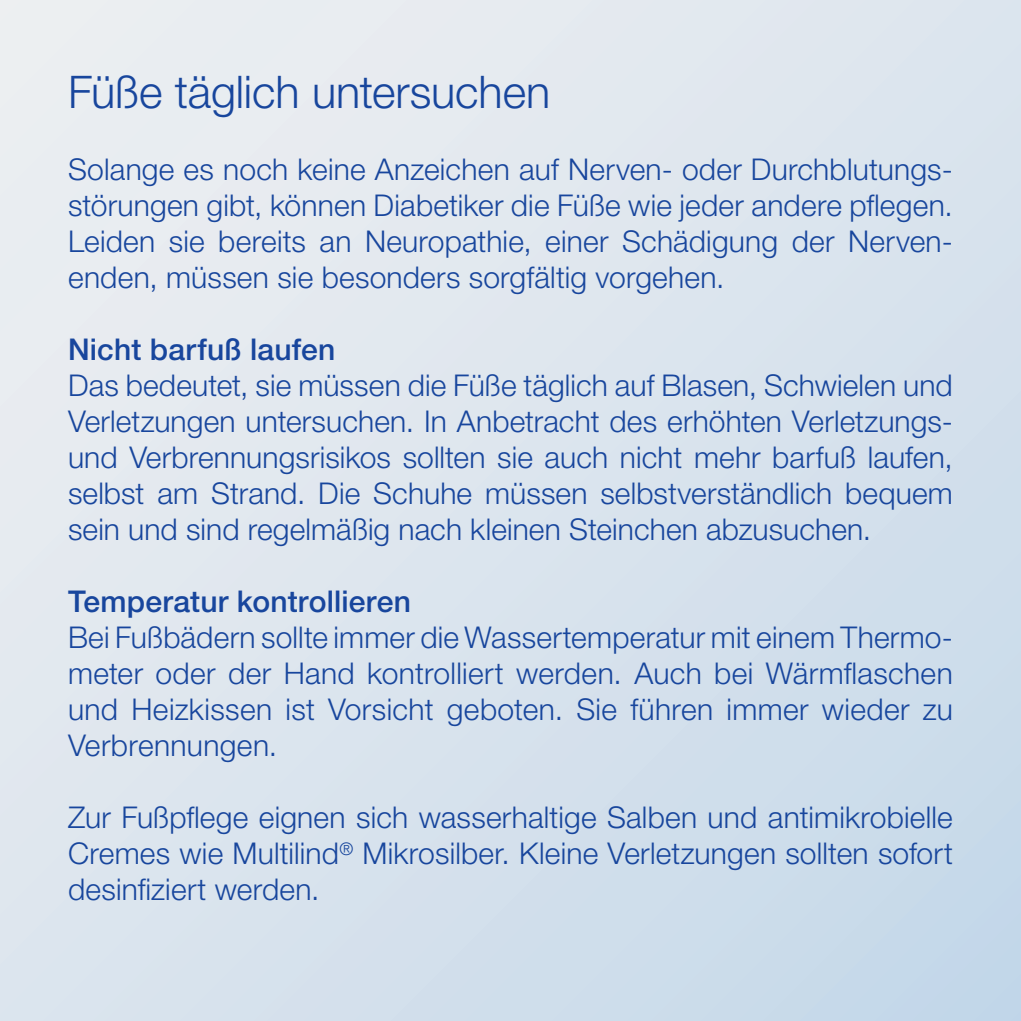
<style>
.page{position:relative;width:1021px;height:1021px;background:#fff}
.page>*{position:absolute;margin:0;border:0;box-sizing:border-box;transform-origin:0 0}
.t1{font:300 45px "Helvetica Neue LT Std";letter-spacing:-.005em;color:#18469d}
.t2{font:300 30px/36px "Helvetica Neue LT Std";letter-spacing:.005em;color:#18469d}
.t3{font:500 30px "Helvetica Neue LT Std";letter-spacing:.005em;color:#18469d}
</style>
<div class="page">
<div style="left:0;top:0;width:1020px;height:1020px;background:linear-gradient(to right,#e6ebf0,#d0deeb)"></div>
<h1 class="t1" style="left:68px;top:64px;width:484px">Füße täglich untersuchen</h1>
<p class="t2" style="left:68px;top:151px;width:886px">Solange es noch keine Anzeichen auf Nerven- oder Durchblutungs&shy;störungen gibt, können Diabetiker die Füße wie jeder andere pflegen.<br>Leiden sie bereits an Neuropathie, einer Schädigung der Nerven&shy;enden, müssen sie besonders sorgfältig vorgehen.</p>
<p class="t3" style="left:68px;top:331px;width:269px">Nicht barfuß laufen</p>
<p class="t2" style="left:68px;top:367px;width:886px;text-align:justify">Das bedeutet, sie müssen die Füße täglich auf Blasen, Schwielen und Verletzungen untersuchen. In Anbetracht des erhöhten Verletzungs&shy;und Verbrennungsrisikos sollten sie auch nicht mehr barfuß laufen, selbst am Strand. Die Schuhe müssen selbstverständlich bequem sein und sind regelmäßig nach kleinen Steinchen abzusuchen.</p>
<p class="t3" style="left:68px;top:583px;width:344px">Temperatur kontrollieren</p>
<p class="t2" style="left:68px;top:619px;width:886px">Bei Fußbädern sollte immer die Wassertemperatur mit einem Thermo&shy;meter oder der Hand kontrolliert werden. Auch bei Wärmflaschen und Heizkissen ist Vorsicht geboten. Sie führen immer wieder zu Verbrennungen.</p>
<p class="t2" style="left:68px;top:799px;width:886px;text-align:justify">Zur Fußpflege eignen sich wasserhaltige Salben und antimikrobielle Cremes wie Multilind<sup>®</sup> Mikrosilber. Kleine Verletzungen sollten sofort desinfiziert werden.</p>
</div>
